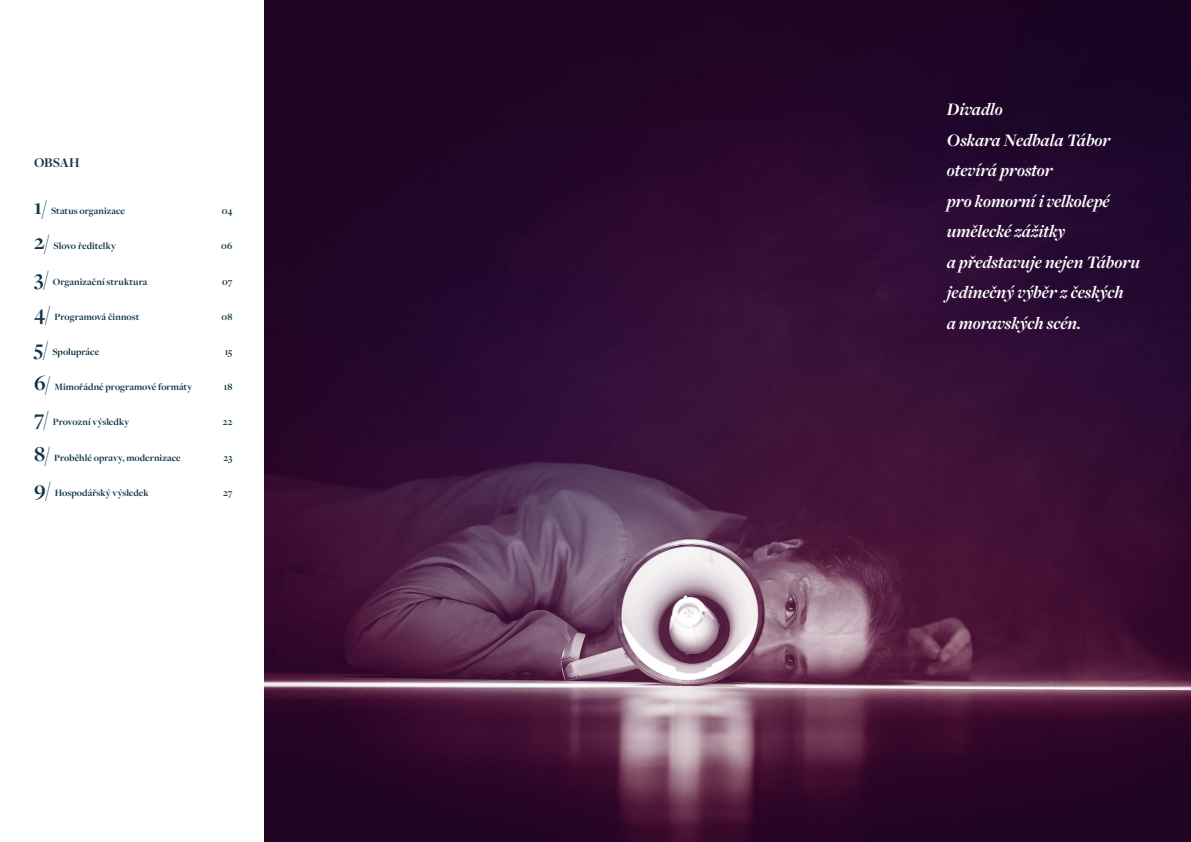
<style>
.page{position:relative;width:1191px;height:842px;background:#fff}
.page>*{position:absolute;margin:0;border:0;box-sizing:border-box;transform-origin:0 0}
.t1{font:italic 700 18.2px/30.6px "Freight Disp Pro";color:#fff}
.t2{font:700 14px "Freight Disp Pro";letter-spacing:-.005em;color:#0f3648}
.t3{font:700 10px "Freight Disp Pro";letter-spacing:.005em;color:#0f3648}
.s1{font-size:22px}
</style>
<div class="page">
<img style="left:264px;top:0;width:927px;height:842px">
<h2 class="t2" style="left:34px;top:153px;width:47px">OBSAH</h2>
<p class="t3" style="left:34px;top:204px;width:93px"><span class="s1">1/</span> Status organizace</p>
<p class="t3" style="left:222px;top:204px;width:12px">04</p>
<p class="t3" style="left:34px;top:240px;width:83px"><span class="s1">2/</span> Slovo ředitelky</p>
<p class="t3" style="left:221px;top:240px;width:13px">06</p>
<p class="t3" style="left:34px;top:275px;width:115px"><span class="s1">3/</span> Organizační struktura</p>
<p class="t3" style="left:222px;top:275px;width:12px">07</p>
<p class="t3" style="left:34px;top:310px;width:107px"><span class="s1">4/</span> Programová činnost</p>
<p class="t3" style="left:222px;top:310px;width:12px">08</p>
<p class="t3" style="left:34px;top:345px;width:67px"><span class="s1">5/</span> Spolupráce</p>
<p class="t3" style="left:225px;top:345px;width:9px">15</p>
<p class="t3" style="left:34px;top:380px;width:160px"><span class="s1">6/</span> Mimořádné programové formáty</p>
<p class="t3" style="left:224px;top:380px;width:10px">18</p>
<p class="t3" style="left:34px;top:416px;width:97px"><span class="s1">7/</span> Provozní výsledky</p>
<p class="t3" style="left:223px;top:416px;width:11px">22</p>
<p class="t3" style="left:34px;top:451px;width:148px"><span class="s1">8/</span> Proběhlé opravy, modernizace</p>
<p class="t3" style="left:223px;top:451px;width:11px">23</p>
<p class="t3" style="left:34px;top:486px;width:116px"><span class="s1">9/</span> Hospodářský výsledek</p>
<p class="t3" style="left:223px;top:486px;width:11px">27</p>
<h1 class="t1" style="left:947px;top:93px;width:194px">Divadlo<br>Oskara Nedbala Tábor otevírá prostor<br>pro komorní i velkolepé umělecké zážitky<br>a představuje nejen Táboru jedinečný výběr z českých<br>a moravských scén.</h1>
</div>
